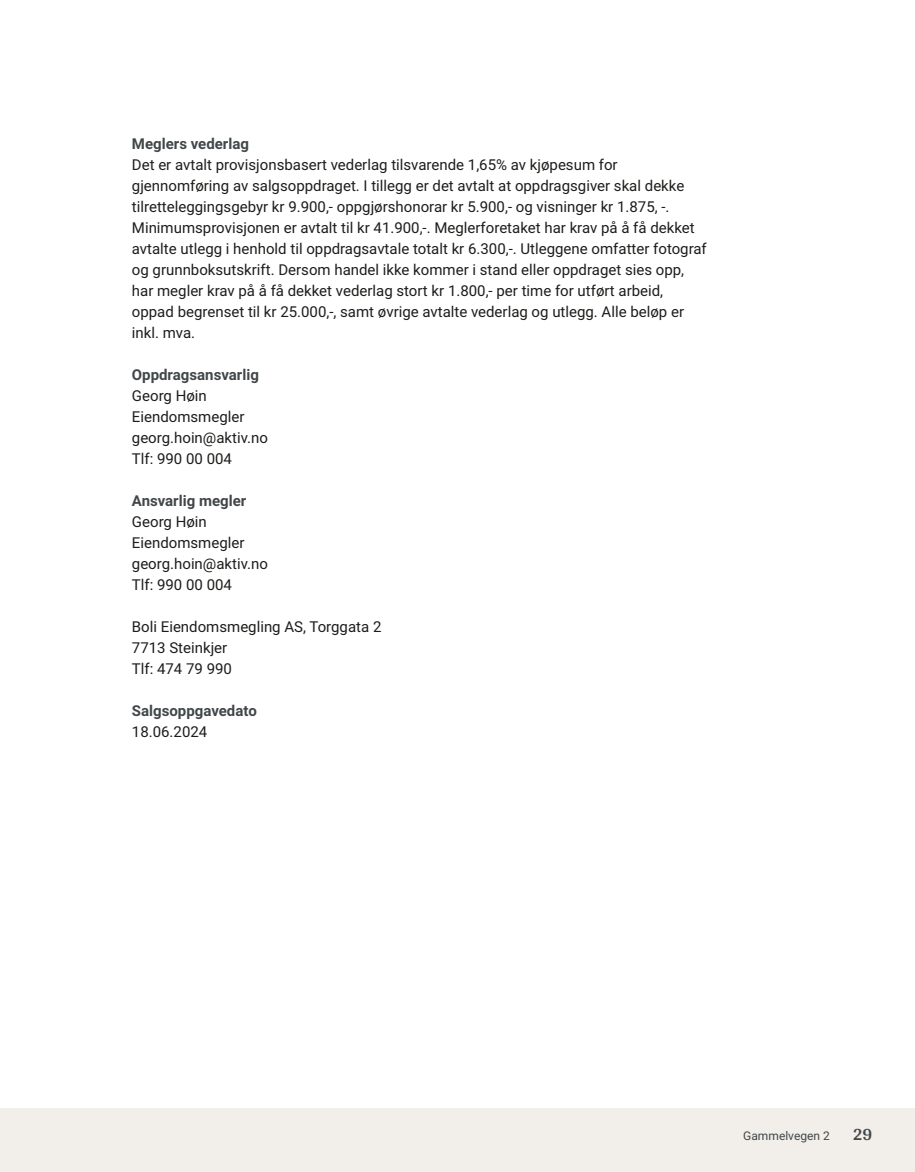
<style>
.page{position:relative;width:915px;height:1172px;background:#fff}
.page>*{position:absolute;margin:0;border:0;box-sizing:border-box;transform-origin:0 0}
.t1{font:700 18px "Arya";color:#414749}
.t2{font:15px/21px "Roboto";color:#1d1d1b}
.t3{font:700 15px "Roboto";color:#414749}
.t4{font:12px "Roboto";color:#414749}
</style>
<div class="page">
<div style="left:0;top:1108px;width:914px;height:64px;background:#f2eeea"></div>
<p class="t3" style="left:132px;top:133px;width:119px">Meglers vederlag</p>
<p class="t2" style="left:132px;top:153px;width:576px">Det er avtalt provisjonsbasert vederlag tilsvarende 1,65% av kjøpesum for gjennomføring av salgsoppdraget. I tillegg er det avtalt at oppdragsgiver skal dekke tilretteleggingsgebyr kr 9.900,‑ oppgjørshonorar kr 5.900,‑ og visninger kr 1.875, ‑.<br>Minimumsprovisjonen er avtalt til kr 41.900,‑. Meglerforetaket har krav på å få dekket avtalte utlegg i henhold til oppdragsavtale totalt kr 6.300,‑. Utleggene omfatter fotograf og grunnboksutskrift. Dersom handel ikke kommer i stand eller oppdraget sies opp, har megler krav på å få dekket vederlag stort kr 1.800,‑ per time for utført arbeid, oppad begrenset til kr 25.000,‑, samt øvrige avtalte vederlag og utlegg. Alle beløp er inkl. mva.</p>
<p class="t3" style="left:132px;top:364px;width:128px">Oppdragsansvarlig</p>
<p class="t2" style="left:132px;top:384px;width:137px">Georg Høin<br>Eiendomsmegler georg.hoin@aktiv.no<br>Tlf: 990 00 004</p>
<p class="t3" style="left:132px;top:490px;width:116px">Ansvarlig megler</p>
<p class="t2" style="left:132px;top:510px;width:137px">Georg Høin<br>Eiendomsmegler georg.hoin@aktiv.no<br>Tlf: 990 00 004</p>
<p class="t2" style="left:132px;top:615px;width:251px">Boli Eiendomsmegling AS, Torggata 2<br>7713 Steinkjer<br>Tlf: 474 79 990</p>
<p class="t3" style="left:132px;top:700px;width:126px">Salgsoppgavedato</p>
<p class="t2" style="left:132px;top:720px;width:77px">18.06.2024</p>
<p class="t4" style="left:743px;top:1127px;width:88px">Gammelvegen 2</p>
<p class="t1" style="left:852px;top:1123px;width:21px">29</p>
</div>
